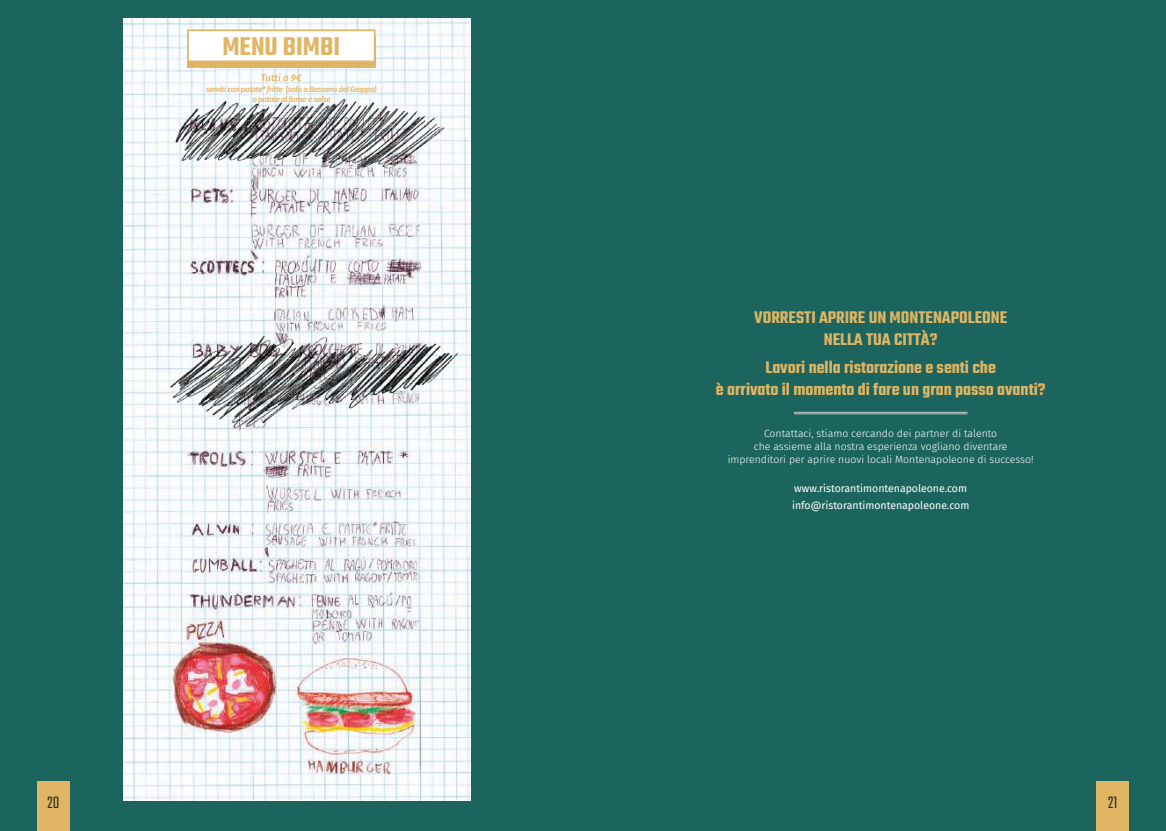
<style>
.page{position:relative;width:1166px;height:831px;background:#1c655e}
.page>*{position:absolute;margin:0;border:0;box-sizing:border-box;transform-origin:0 0}
.t1{font:600 28px "Teko";color:#e0b563}
.t2{font:600 18.38px/22.1px "Teko";color:#e0b563;text-align:center}
.t3{font:300 18.38px "Teko";color:#2b2b2a}
.t4{font:300 10.5px/12.6px "Fira Sans";color:#fff;text-align:center}
.t5{font:10.5px/16.8px "Fira Sans";color:#fff}
.t6{font:italic 500 9.62px "Fira Sans";color:#e0b563}
.t7{font:italic 500 7.88px/9.5px "Fira Sans";letter-spacing:-.04em;color:#e0b563;text-align:center}
</style>
<div class="page">
<img style="left:123px;top:19px;width:347px;height:782px">
<div style="left:37px;top:781px;width:32px;height:50px;background:#e0b563"></div>
<div style="left:1096px;top:781px;width:33px;height:50px;background:#e0b563"></div>
<div style="left:187px;top:29px;width:188px;height:33px;background:#fff;border:2px solid #e0b563"></div>
<hr style="left:794px;top:412px;width:173px;height:1px;background:#c4c4c4">
<hr style="left:794px;top:414px;width:173px;height:1px;background:#c4c4c4">
<img style="left:123px;top:58px;width:348px;height:142px">
<img style="left:146px;top:308px;width:325px;height:193px">
<h1 class="t1" style="left:222px;top:29px;width:119px">MENU BIMBI</h1>
<p class="t6" style="left:261px;top:70px;width:42px">Tutti a 9€</p>
<p class="t7" style="left:206px;top:84px;width:172px">serviti con patate* fritte (solo a Bassano del Grappa) o patate al forno e salse</p>
<h2 class="t2" style="left:754px;top:308px;width:255px">VORRESTI APRIRE UN MONTENAPOLEONE<br>NELLA TUA CITTÀ?</h2>
<h2 class="t2" style="left:716px;top:358px;width:331px">Lavori nella ristorazione e senti che<br>è arrivato il momento di fare un gran passo avanti?</h2>
<p class="t4" style="left:728px;top:427px;width:307px">Contattaci, stiamo cercando dei partner di talento<br>che assieme alla nostra esperienza vogliano diventare imprenditori per aprire nuovi locali Montenapoleone di successo!</p>
<p class="t5" style="left:792px;top:480px;width:179px">www.ristorantimontenapoleone.com info@ristorantimontenapoleone.com</p>
<h2 class="t3" style="left:47px;top:793px;width:13px">20</h2>
<h2 class="t3" style="left:1108px;top:793px;width:11px">21</h2>
</div>
